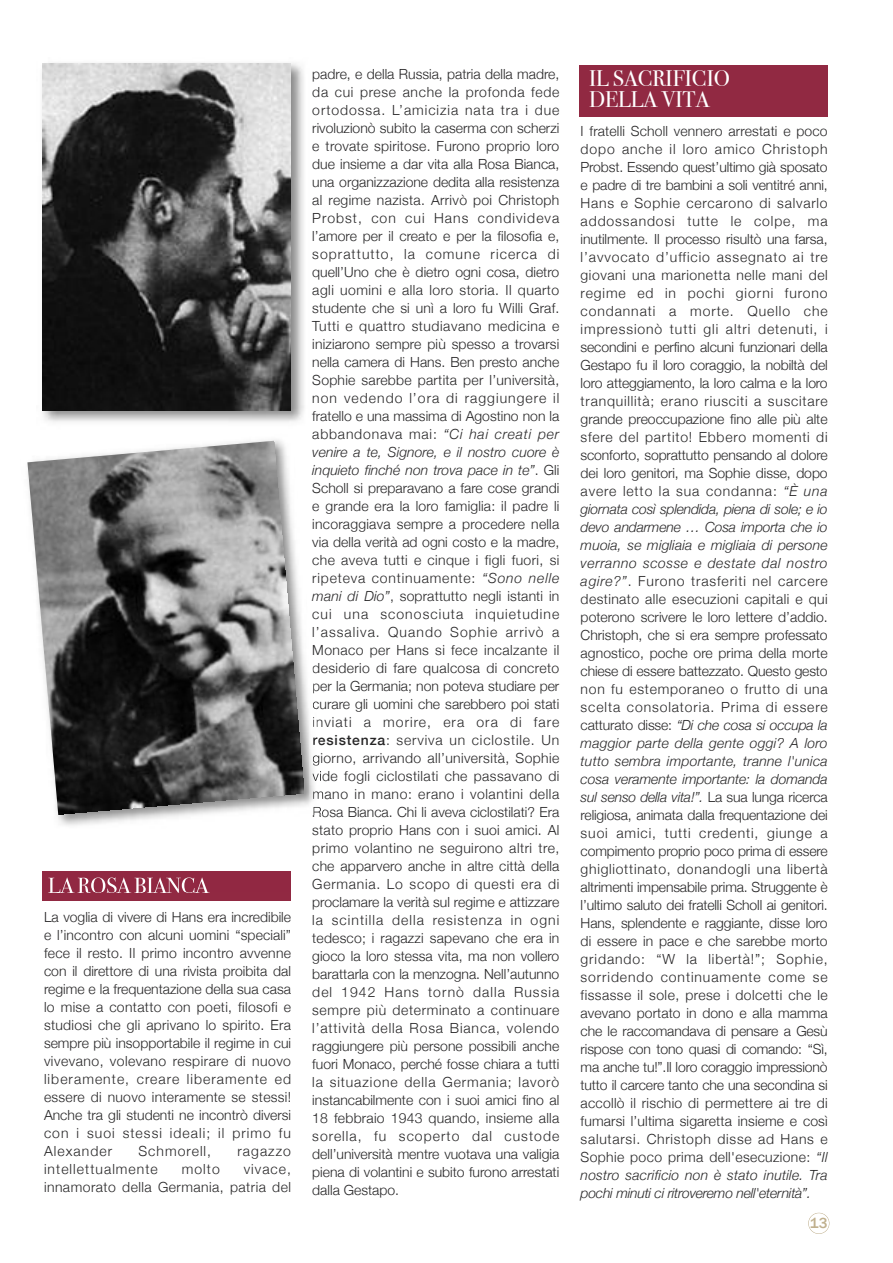
<style>
.page{position:relative;width:893px;height:1263px;background:#fff}
.page>*{position:absolute;margin:0;border:0;box-sizing:border-box;transform-origin:0 0}
.t1{font:22.5px/21px "Bodoni Svty Two ITCTT Book";color:#fff}
.t2{font:500 15px "Franklin Gothic";color:#c0b08e}
.t3{font:300 13.95px/18px "Helvetica Neue";letter-spacing:.035em;color:#272627;text-align:justify}
.t4{font:300 13.95px "Helvetica Neue";letter-spacing:.075em;color:#272627}
.s1{font-style:italic}
.s2{font-weight:500}
</style>
<div class="page">
<div style="left:43px;top:872px;width:248px;height:29px;background:#912942"></div>
<div style="left:580px;top:65px;width:248px;height:51px;background:#912942"></div>
<div style="left:808px;top:1213px;width:21px;height:21px;border:1px solid #c0b08e;border-radius:50%"></div>
<img style="left:42px;top:63px;width:262px;height:359px">
<img style="left:119px;top:877px;width:88px;height:14px">
<img style="left:48px;top:877px;width:69px;height:14px">
<img style="left:43px;top:64px;width:248px;height:347px">
<img style="left:309px;top:693px;width:11px;height:110px">
<svg style="left:313px;top:683px;width:2px;height:10px"></svg>
<svg style="left:313px;top:701px;width:3px;height:8px"></svg>
<svg style="left:313px;top:717px;width:5px;height:10px"></svg>
<svg style="left:313px;top:735px;width:6px;height:10px"></svg>
<svg style="left:312px;top:753px;width:9px;height:28px"></svg>
<svg style="left:313px;top:789px;width:11px;height:10px"></svg>
<svg style="left:313px;top:807px;width:12px;height:8px"></svg>
<img style="left:57px;top:440px;width:252px;height:386px">
<img style="left:27px;top:441px;width:277px;height:373px">
<h1 class="t1" style="left:48px;top:875px;width:162px">LA ROSA BIANCA</h1>
<p class="t3" style="left:44px;top:907px;width:249px">La voglia di vivere di Hans era incredibile e l’incontro con alcuni uomini “speciali” fece il resto. Il primo incontro avvenne con il direttore di una rivista proibita dal regime e la frequentazione della sua casa lo mise a contatto con poeti, filosofi e studiosi che gli aprivano lo spirito. Era sempre più insopportabile il regime in cui vivevano, volevano respirare di nuovo liberamente, creare liberamente ed essere di nuovo interamente se stessi!<br>Anche tra gli studenti ne incontrò diversi con i suoi stessi ideali; il primo fu Alexander</p>
<p class="t4" style="left:138px;top:1142px;width:74px">Schmorell,</p>
<p class="t4" style="left:237px;top:1142px;width:55px">ragazzo</p>
<p class="t4" style="left:44px;top:1160px;width:115px">intellettualmente</p>
<p class="t3" style="left:182px;top:1159px;width:40px">molto</p>
<p class="t3" style="left:44px;top:1159px;width:249px;text-align:right">vivace,<br>innamorato della Germania, patria del</p>
<p class="t3" style="left:312px;top:65px;width:249px">padre, e della Russia, patria della madre, da cui prese anche la profonda fede ortodossa. L’amicizia nata tra i due rivoluzionò subito la caserma con scherzi e trovate spiritose. Furono proprio loro due insieme a dar vita alla Rosa Bianca, una organizzazione dedita alla resistenza al regime nazista. Arrivò poi Christoph Probst, con cui Hans condivideva l’amore per il creato e per la filosofia e, soprattutto, la comune ricerca di quell’Uno che è dietro ogni cosa, dietro agli uomini e alla loro storia. Il quarto studente che si unì a loro fu Willi Graf.<br>Tutti e quattro studiavano medicina e iniziarono sempre più spesso a trovarsi nella camera di Hans. Ben presto anche Sophie sarebbe partita per l’università, non vedendo l’ora di raggiungere il fratello e una massima di Agostino non la abbandonava mai: <span class="s1">“Ci hai creati per venire a te, Signore, e il nostro cuore è inquieto finché non trova pace in te”</span>. Gli Scholl si preparavano a fare cose grandi e grande era la loro famiglia: il padre li incoraggiava sempre a procedere nella via della verità ad ogni costo e la madre, che aveva tutti e cinque i figli fuori, si ripeteva continuamente: <span class="s1">“Sono nelle mani di Dio”</span>, soprattutto negli istanti in cui una sconosciuta inquietudine l’assaliva. Quando Sophie arrivò a Monaco per Hans si fece incalzante il desiderio di fare qualcosa di concreto per la Germania; non poteva studiare per curare gli uomini che sarebbero poi stati inviati a morire, era ora di fare <span class="s2">resistenza</span>: serviva un ciclostile. Un giorno, arrivando all’università, Sophie vide fogli ciclostilati che passavano di mano in mano: erano i volantini della Rosa Bianca. Chi li aveva ciclostilati? Era stato proprio Hans con i suoi amici. Al primo volantino ne seguirono altri tre, che apparvero anche in altre città della Germania. Lo scopo di questi era di proclamare la verità sul regime e attizzare la scintilla della resistenza in ogni tedesco; i ragazzi sapevano che era in gioco la loro stessa vita, ma non vollero barattarla con la menzogna. Nell’autunno del 1942 Hans tornò dalla Russia sempre più determinato a continuare l’attività della Rosa Bianca, volendo raggiungere più persone possibili anche fuori Monaco, perché fosse chiara a tutti la situazione della Germania; lavorò instancabilmente con i suoi amici fino al 18 febbraio 1943 quando, insieme alla sorella, fu scoperto dal custode dell’università mentre vuotava una valigia piena di volantini e subito furono arrestati dalla Gestapo.</p>
<h1 class="t1" style="left:589px;top:68px;width:142px">IL SACRIFICIO<br>DELLA VITA</h1>
<p class="t3" style="left:581px;top:122px;width:249px">I fratelli Scholl vennero arrestati e poco dopo anche il loro amico Christoph Probst. Essendo quest’ultimo già sposato e padre di tre bambini a soli ventitré anni, Hans e Sophie cercarono di salvarlo addossandosi tutte le colpe, ma inutilmente. Il processo risultò una farsa, l’avvocato d’ufficio assegnato ai tre giovani una marionetta nelle mani del regime ed in pochi giorni furono condannati a morte. Quello che impressionò tutti gli altri detenuti, i secondini e perfino alcuni funzionari della Gestapo fu il loro coraggio, la nobiltà del loro atteggiamento, la loro calma e la loro tranquillità; erano riusciti a suscitare grande preoccupazione fino alle più alte sfere del partito! Ebbero momenti di sconforto, soprattutto pensando al dolore dei loro genitori, ma Sophie disse, dopo avere letto la sua condanna: <span class="s1">“È una giornata così splendida, piena di sole; e io devo andarmene … Cosa importa che io muoia, se migliaia e migliaia di persone verranno scosse e destate dal nostro agire?”</span>. Furono trasferiti nel carcere destinato alle esecuzioni capitali e qui poterono scrivere le loro lettere d’addio.<br>Christoph, che si era sempre professato agnostico, poche ore prima della morte chiese di essere battezzato. Questo gesto non fu estemporaneo o frutto di una scelta consolatoria. Prima di essere catturato disse: <span class="s1">“Di che cosa si occupa la maggior parte della gente oggi? A loro tutto sembra importante, tranne l'unica cosa veramente importante: la domanda sul senso della vita!”.</span> La sua lunga ricerca religiosa, animata dalla frequentazione dei suoi amici, tutti credenti, giunge a compimento proprio poco prima di essere ghigliottinato, donandogli una libertà altrimenti impensabile prima. Struggente è l’ultimo saluto dei fratelli Scholl ai genitori.<br>Hans, splendente e raggiante, disse loro di essere in pace e che sarebbe morto gridando: “W la libertà!”; Sophie, sorridendo continuamente come se fissasse il sole, prese i dolcetti che le avevano portato in dono e alla mamma che le raccomandava di pensare a Gesù rispose con tono quasi di comando: “Sì, ma anche tu!”.Il loro coraggio impressionò tutto il carcere tanto che una secondina si accollò il rischio di permettere ai tre di fumarsi l’ultima sigaretta insieme e così salutarsi. Christoph disse ad Hans e Sophie poco prima dell'esecuzione: <span class="s1">“Il nostro sacrificio non è stato inutile. Tra pochi minuti ci ritroveremo nell'eternità”.</span></p>
<p class="t2" style="left:810px;top:1214px;width:19px">13</p>
</div>
